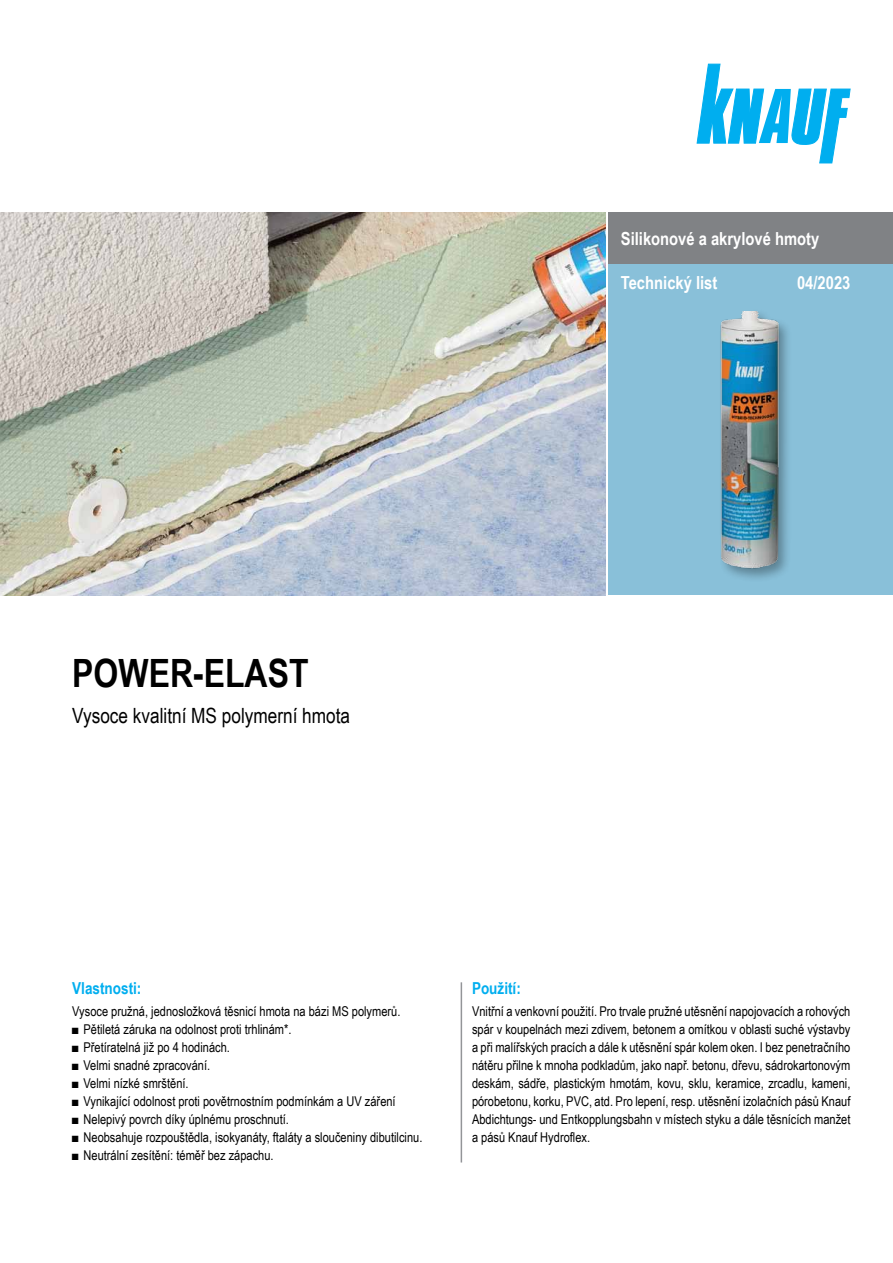
<style>
.page{position:relative;width:893px;height:1263px;background:#fff}
.page>*{position:absolute;margin:0;border:0;box-sizing:border-box;transform-origin:0 0}
.t1{font:700 39px "Arial Narrow";color:#000}
.t2{font:21px "Arial Narrow";color:#000}
.t3{font:700 18px "Arial Narrow";color:#fff}
.t4{font:700 16.5px "Arial Narrow";color:#00aeef}
.t5{font:13.5px/18px "Arial Narrow";color:#000;text-align:justify}
</style>
<div class="page">
<div style="left:608px;top:213px;width:285px;height:382px;background:#89c0d9"></div>
<div style="left:608px;top:213px;width:285px;height:51px;background:#808285"></div>
<div style="left:719px;top:308px;width:74px;height:275px;background:#000;opacity:.32"></div>
<img style="left:719px;top:311px;width:63px;height:267px">
<img style="left:0;top:213px;width:606px;height:382px">
<svg style="left:697px;top:64px;width:153px;height:99px"></svg>
<hr style="left:461px;top:982px;width:1px;height:180px;background:#939598">
<h3 class="t3" style="left:621px;top:225px;width:200px">Silikonové a akrylové hmoty</h3>
<h3 class="t3" style="left:797px;top:269px;width:55px">04/2023</h3>
<h3 class="t3" style="left:621px;top:269px;width:98px">Technický list</h3>
<h1 class="t1" style="left:72px;top:644px;width:238px">POWER-ELAST</h1>
<h2 class="t2" style="left:72px;top:700px;width:279px">Vysoce kvalitní MS polymerní hmota</h2>
<p class="t4" style="left:72px;top:976px;width:71px">Vlastnosti:</p>
<p class="t5" style="left:72px;top:1002px;width:330px">Vysoce pružná, jednosložková těsnicí hmota na bázi MS polymerů.</p>
<p class="t5" style="left:72px;top:1020px;width:221px">■ Pětiletá záruka na odolnost proti trhlinám*.</p>
<p class="t5" style="left:72px;top:1038px;width:159px">■ Přetíratelná již po 4 hodinách.</p>
<p class="t5" style="left:72px;top:1056px;width:139px">■ Velmi snadné zpracování.</p>
<p class="t5" style="left:72px;top:1074px;width:118px">■ Velmi nízké smrštění.</p>
<p class="t5" style="left:72px;top:1092px;width:325px">■ Vynikající odolnost proti povětrnostním podmínkám a UV záření</p>
<p class="t5" style="left:72px;top:1110px;width:218px">■ Nelepivý povrch díky úplnému proschnutí.</p>
<p class="t5" style="left:72px;top:1128px;width:352px">■ Neobsahuje rozpouštědla, isokyanáty, ftaláty a sloučeniny dibutilcinu.</p>
<p class="t5" style="left:72px;top:1146px;width:203px">■ Neutrální zesítění: téměř bez zápachu.</p>
<p class="t4" style="left:472px;top:976px;width:50px">Použití:</p>
<p class="t5" style="left:472px;top:1002px;width:380px">Vnitřní a venkovní použití. Pro trvale pružné utěsnění napojovacích a rohových spár v koupelnách mezi zdivem, betonem a omítkou v oblasti suché výstavby a při malířských pracích a dále k utěsnění spár kolem oken. I bez penetračního nátěru přilne k mnoha podkladům, jako např. betonu, dřevu, sádrokartonovým deskám, sádře, plastickým hmotám, kovu, sklu, keramice, zrcadlu, kameni, pórobetonu, korku, PVC, atd. Pro lepení, resp. utěsnění izolačních pásů Knauf Abdichtungs- und Entkopplungsbahn v místech styku a dále těsnících manžet a pásů Knauf Hydroflex.</p>
</div>
